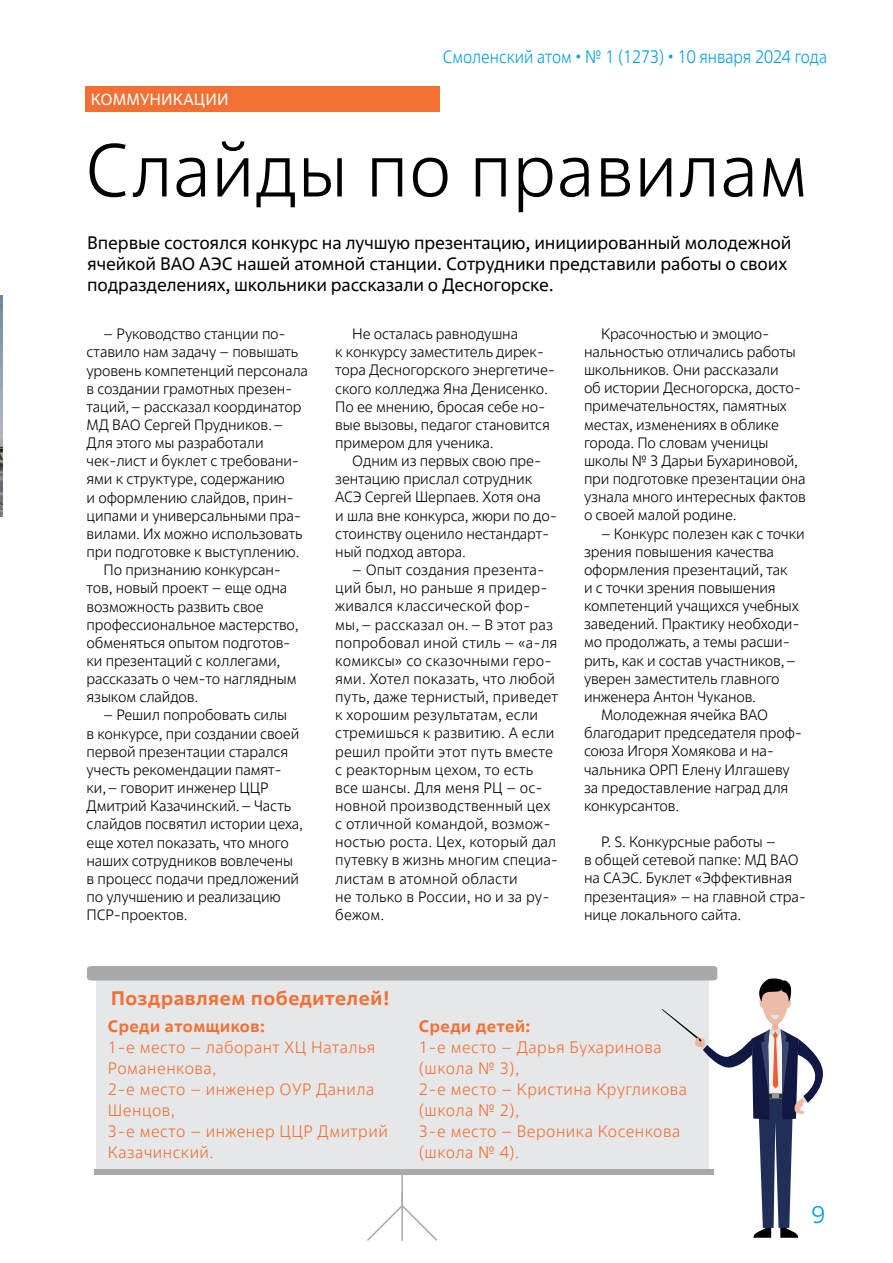
<style>
.page{position:relative;width:893px;height:1263px;background:#fff}
.page>*{position:absolute;margin:0;border:0;box-sizing:border-box;transform-origin:0 0}
.t1{font:300 75px "Rosatom";letter-spacing:.01em;color:#000}
.t2{font:300 24px "Rosatom";color:#009fdf}
.t3{font:700 19.5px "Rosatom";letter-spacing:.03em;color:#f37035}
.t4{font:18px/21px "Rosatom";letter-spacing:-.01em;color:#000}
.t5{font:300 18px "Rosatom";color:#009fdf;scale:.9 1}
.t6{font:300 16.5px/21px "Rosatom";letter-spacing:.03em;color:#f37035}
.t7{font:700 16.5px "Rosatom";letter-spacing:.03em;color:#f37035}
.t8{font:16.2px "Rosatom";letter-spacing:.01em;color:#fff}
.t9{font:300 15px/18.1px "Rosatom";letter-spacing:-.01em;color:#000}
.t10{font:300 15px/18.1px "Rosatom";letter-spacing:.01em;color:#000}
</style>
<div class="page">
<div style="left:85px;top:86px;width:354px;height:26px;background:#f37035"></div>
<img style="left:0;top:295px;width:2px;height:222px">
<svg style="left:87px;top:966px;width:736px;height:275px"></svg>
<p class="t5" style="left:443px;top:45px;width:428px">Смоленский атом • № 1 (1273) • 10 января 2024 года</p>
<p class="t8" style="left:91px;top:90px;width:139px">КОММУНИКАЦИИ</p>
<h1 class="t1" style="left:85px;top:124px;width:724px">Слайды по правилам</h1>
<p class="t4" style="left:87px;top:232px;width:706px">Впервые состоялся конкурс на лучшую презентацию, инициированный молодежной ячейкой ВАО АЭС нашей атомной станции. Сотрудники представили работы о своих подразделениях, школьники рассказали о Десногорске.</p>
<p class="t9" style="left:104px;top:325px;width:184px">– Руководство станции по-</p>
<p class="t9" style="left:87px;top:343px;width:213px">ставило нам задачу – повышать</p>
<p class="t9" style="left:87px;top:361px;width:223px">уровень компетенций персонала</p>
<p class="t9" style="left:87px;top:380px;width:207px">в создании грамотных презен-</p>
<p class="t9" style="left:87px;top:398px;width:216px">таций,– рассказал координатор</p>
<p class="t9" style="left:87px;top:416px;width:198px">МД ВАО Сергей Прудников.–</p>
<p class="t9" style="left:87px;top:434px;width:179px">Для этого мы разработали</p>
<p class="t9" style="left:87px;top:452px;width:214px">чек-лист и буклет с требовани-</p>
<p class="t9" style="left:87px;top:470px;width:200px">ями к структуре, содержанию</p>
<p class="t9" style="left:87px;top:488px;width:209px">и оформлению слайдов, прин-</p>
<p class="t9" style="left:87px;top:507px;width:216px">ципами и универсальными пра-</p>
<p class="t9" style="left:87px;top:525px;width:217px">вилами. Их можно использовать</p>
<p class="t9" style="left:87px;top:543px;width:214px">при подготовке к выступлению.</p>
<p class="t9" style="left:104px;top:561px;width:179px">По признанию конкурсан-</p>
<p class="t9" style="left:87px;top:579px;width:202px">тов, новый проект – еще одна</p>
<p class="t9" style="left:87px;top:597px;width:179px">возможность развить свое</p>
<p class="t9" style="left:87px;top:616px;width:214px">профессиональное мастерство,</p>
<p class="t9" style="left:87px;top:634px;width:206px">обменяться опытом подготов-</p>
<p class="t9" style="left:87px;top:652px;width:195px">ки презентаций с коллегами,</p>
<p class="t9" style="left:87px;top:670px;width:212px">рассказать о чем-то наглядным</p>
<p class="t9" style="left:87px;top:688px;width:113px">языком слайдов.</p>
<p class="t9" style="left:87px;top:706px;width:218px;text-indent:17px">– Решил попробовать силы<br>в конкурсе, при создании своей первой презентации старался учесть рекомендации памят&shy;ки,– говорит инженер ЦЦР<br>Дмитрий Казачинский.– Часть слайдов посвятил истории цеха, еще хотел показать, что много наших сотрудников вовлечены в процесс подачи предложений по улучшению и реализацию<br>ПСР-проектов.</p>
<p class="t9" style="left:335px;top:325px;width:221px;text-indent:17px">Не осталась равнодушна<br>к конкурсу заместитель дирек&shy;тора Десногорского энергетиче&shy;ского колледжа Яна Денисенко.<br>По ее мнению, бросая себе но&shy;вые вызовы, педагог становится примером для ученика.</p>
<p class="t9" style="left:335px;top:452px;width:223px;text-indent:17px">Одним из первых свою пре&shy;зентацию прислал сотрудник<br>АСЭ Сергей Шерпаев. Хотя она<br>и шла вне конкурса, жюри по до&shy;стоинству оценило нестандарт&shy;ный подход автора.</p>
<p class="t10" style="left:335px;top:561px;width:224px;text-indent:17px">– Опыт создания презента&shy;ций был, но раньше я придер&shy;живался классической фор&shy;мы,– рассказал он.– В этот раз попробовал иной стиль – «а‑ля комиксы» со сказочными геро&shy;ями. Хотел показать, что любой путь, даже тернистый, приведет к хорошим результатам, если стремишься к развитию. А если решил пройти этот путь вместе с реакторным цехом, то есть все шансы. Для меня РЦ – ос&shy;новной производственный цех с отличной командой, возмож&shy;ностью роста. Цех, который дал путевку в жизнь многим специа&shy;листам в атомной области<br>не только в России, но и за ру&shy;бежом.</p>
<p class="t9" style="left:584px;top:325px;width:223px;text-indent:17px">Красочностью и эмоцио&shy;нальностью отличались работы школьников. Они рассказали<br>об истории Десногорска, досто&shy;примечательностях, памятных местах, изменениях в облике города. По словам ученицы школы № 3 Дарьи Бухариновой, при подготовке презентации она узнала много интересных фактов о своей малой родине.</p>
<p class="t9" style="left:601px;top:524px;width:205px">– Конкурс полезен как с точки</p>
<p class="t9" style="left:584px;top:543px;width:192px">зрения повышения качества</p>
<p class="t9" style="left:584px;top:561px;width:205px">оформления презентаций, так</p>
<p class="t9" style="left:584px;top:579px;width:193px">и с точки зрения повышения</p>
<p class="t9" style="left:584px;top:597px;width:216px">компетенций учащихся учебных</p>
<p class="t9" style="left:584px;top:615px;width:217px">заведений. Практику необходи-</p>
<p class="t9" style="left:584px;top:633px;width:208px">мо продолжать, а темы расши-</p>
<p class="t9" style="left:584px;top:651px;width:213px">рить, как и состав участников,–</p>
<p class="t9" style="left:584px;top:670px;width:197px">уверен заместитель главного</p>
<p class="t9" style="left:584px;top:688px;width:174px">инженера Антон Чуканов.</p>
<p class="t9" style="left:601px;top:706px;width:169px">Молодежная ячейка ВАО</p>
<p class="t9" style="left:584px;top:724px;width:220px">благодарит председателя проф-</p>
<p class="t9" style="left:584px;top:742px;width:192px">союза Игоря Хомякова и на-</p>
<p class="t9" style="left:584px;top:760px;width:207px">чальника ОРП Елену Илгашеву</p>
<p class="t9" style="left:584px;top:778px;width:206px">за предоставление наград для</p>
<p class="t9" style="left:584px;top:797px;width:97px">конкурсантов.</p>
<p class="t9" style="left:584px;top:833px;width:224px;text-indent:17px">P. S. Конкурсные работы –<br>в общей сетевой папке: МД ВАО на САЭС. Буклет «Эффективная презентация» – на главной стра&shy;нице локального сайта.</p>
<h3 class="t3" style="left:111px;top:986px;width:280px">Поздравляем победителей!</h3>
<p class="t7" style="left:108px;top:1015px;width:159px">Среди атомщиков:</p>
<p class="t6" style="left:108px;top:1036px;width:281px">1-е место – лаборант ХЦ Наталья<br>Романенкова,<br>2-е место – инженер ОУР Данила<br>Шенцов,<br>3-е место – инженер ЦЦР Дмитрий<br>Казачинский.</p>
<p class="t7" style="left:419px;top:1015px;width:113px">Среди детей:</p>
<p class="t6" style="left:419px;top:1037px;width:270px">1-е место – Дарья Бухаринова (школа № 3),<br>2-е место – Кристина Кругликова (школа № 2),<br>3-е место – Вероника Косенкова (школа № 4).</p>
<h2 class="t2" style="left:812px;top:1199px;width:15px">9</h2>
</div>
